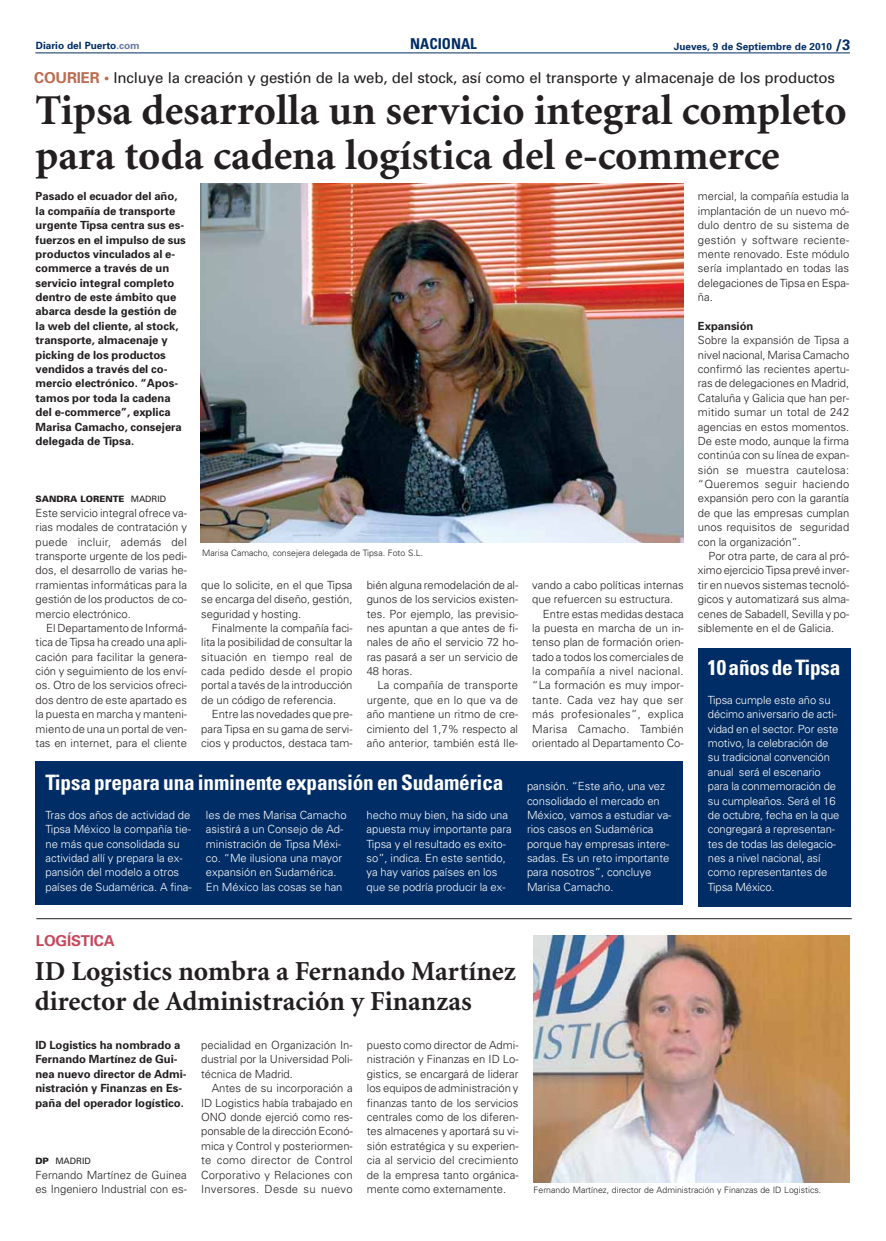
<style>
.page{position:relative;width:886px;height:1241px;background:#fff}
.page>*{position:absolute;margin:0;border:0;box-sizing:border-box;transform-origin:0 0}
.t1{font:700 42.5px/45px "Minion";color:#231f20}
.t2{font:700 27.5px/30px "Minion";color:#231f20}
.t3{font:700 condensed 21.25px "Univers";letter-spacing:-.01em;color:#fff}
.t4{font:15px "Univers";letter-spacing:-.01em;color:#231f20}
.t5{font:700 15px "Univers";letter-spacing:-.01em;color:#c6485c}
.t6{font:700 condensed 15px "Univers";color:#002d65}
.t7{font:300 11.25px/14.4px "Univers";color:#231f20;text-align:justify}
.t8{font:300 11.25px/14.4px "Univers";color:#fff}
.t9{font:700 11.25px/14.4px "Univers";color:#231f20}
.t10{font:300 11.25px "Univers";letter-spacing:.02em;color:#231f20}
.t11{font:700 10px "Univers";color:#002d65}
.t12{font:300 8.75px "Univers";color:#231f20}
.t13{font:900 8.75px "Univers";color:#231f20}
.t14{font:8.75px "Univers";color:#231f20}
.s1{color:#6878a4}
.s2{font-size:15px}
.s3{font-weight:700;color:#bc6c4f}
.s4{font-weight:400}
.s5{font-weight:900}
</style>
<div class="page">
<hr style="left:35px;top:53px;width:815px;height:1px;background:#002d65">
<img style="left:200px;top:184px;width:484px;height:358px">
<div style="left:35px;top:761px;width:648px;height:143px;background:#002d65"></div>
<div style="left:698px;top:647px;width:152px;height:259px;background:#002d65"></div>
<hr style="left:36px;top:918px;width:816px;height:1px;background:#231f20">
<img style="left:534px;top:935px;width:315px;height:247px">
<p class="t11" style="left:36px;top:42px;width:105px">Diario del Puerto<span class="s1">.com</span></p>
<h3 class="t6" style="left:410px;top:39px;width:68px">NACIONAL</h3>
<p class="t11" style="left:674px;top:43px;width:178px">Jueves, 9 de Septiembre de 2010 <span class="s2">/3</span></p>
<h3 class="t4" style="left:34px;top:73px;width:802px"><span class="s3">COURIER •</span> Incluye la creación y gestión de la web, del stock, así como el transporte y almacenaje de los productos</h3>
<h1 class="t1" style="left:36px;top:92px;width:812px">Tipsa desarrolla un servicio integral completo para toda cadena logística del e-commerce</h1>
<p class="t9" style="left:36px;top:190px;width:152px">Pasado el ecuador del año, la compañía de transporte urgente Tipsa centra sus es&shy;fuerzos en el impulso de sus productos vinculados al e&shy;commerce a través de un servicio integral completo dentro de este ámbito que abarca desde la gestión de la web del cliente, al stock, transporte, almacenaje y picking de los productos vendidos a través del co&shy;mercio electrónico. “Apos&shy;tamos por toda la cadena del e-commerce”, explica<br>Marisa Camacho, consejera delegada de Tipsa.</p>
<p class="t13" style="left:36px;top:496px;width:132px">SANDRA LORENTE <span class="s4">MADRID</span></p>
<p class="t7" style="left:36px;top:507px;width:153px">Este servicio integral ofrece va&shy;rias modales de contratación y puede incluir, además del transporte urgente de los pedi&shy;dos, el desarrollo de varias he&shy;rramientas informáticas para la gestión de los productos de co&shy;mercio electrónico.</p>
<p class="t7" style="left:36px;top:622px;width:153px;text-indent:11px">El Departamento de Informá&shy;tica de Tipsa ha creado una apli&shy;cación para facilitar la genera&shy;ción y seguimiento de los enví&shy;os. Otro de los servicios ofreci&shy;dos dentro de este apartado es la puesta en marcha y manteni&shy;miento de una un portal de ven&shy;tas en internet, para el cliente</p>
<p class="t12" style="left:202px;top:550px;width:222px">Marisa Camacho, consejera delegada de Tipsa. Foto S.L.</p>
<p class="t7" style="left:201px;top:579px;width:153px">que lo solicite, en el que Tipsa se encarga del diseño, gestión, seguridad y hosting.</p>
<p class="t7" style="left:201px;top:622px;width:153px;text-indent:11px">Finalmente la compañía faci&shy;lita la posibilidad de consultar la situación en tiempo real de cada pedido desde el propio portal a tavés de la introducción de un código de referencia.</p>
<p class="t7" style="left:201px;top:708px;width:153px;text-indent:11px">Entre las novedades que pre&shy;para Tipsa en su gama de servi&shy;cios y productos, destaca tam-</p>
<p class="t7" style="left:367px;top:579px;width:153px">bién alguna remodelación de al&shy;gunos de los servicios existen&shy;tes. Por ejemplo, las previsio&shy;nes apuntan a que antes de fi&shy;nales de año el servicio 72 ho&shy;ras pasará a ser un servicio de 48 horas.</p>
<p class="t7" style="left:367px;top:679px;width:153px;text-indent:11px">La compañía de transporte urgente, que en lo que va de año mantiene un ritmo de cre&shy;cimiento del 1,7% respecto al año anterior, también está lle-</p>
<p class="t7" style="left:532px;top:579px;width:153px">vando a cabo políticas internas</p>
<p class="t7" style="left:532px;top:593px;width:142px">que refuercen su estructura.</p>
<p class="t7" style="left:543px;top:607px;width:142px">Entre estas medidas destaca</p>
<p class="t7" style="left:532px;top:622px;width:153px">la puesta en marcha de un in-</p>
<p class="t7" style="left:532px;top:636px;width:153px">tenso plan de formación orien-</p>
<p class="t7" style="left:532px;top:650px;width:153px">tado a todos los comerciales de</p>
<p class="t10" style="left:532px;top:667px;width:153px">la compañía a nivel nacional.</p>
<p class="t7" style="left:532px;top:679px;width:153px">“La formación es muy impor-</p>
<p class="t10" style="left:532px;top:695px;width:153px">tante. Cada vez hay que ser</p>
<p class="t10" style="left:532px;top:710px;width:153px">más profesionales”, explica</p>
<p class="t10" style="left:532px;top:724px;width:153px">Marisa Camacho. También</p>
<p class="t7" style="left:532px;top:737px;width:153px">orientado al Departamento Co-</p>
<h3 class="t3" style="left:46px;top:774px;width:459px">Tipsa prepara una inminente expansión en Sudamérica</h3>
<p class="t8" style="left:45px;top:809px;width:148px">Tras dos años de actividad de<br>Tipsa México la compañía tie&shy;ne más que consolidada su actividad allí y prepara la ex&shy;pansión del modelo a otros países de Sudamérica. A fina-</p>
<p class="t8" style="left:206px;top:809px;width:142px">les de mes Marisa Camacho asistirá a un Consejo de Ad&shy;ministración de Tipsa Méxi&shy;co. “Me ilusiona una mayor expansión en Sudamérica.<br>En México las cosas se han</p>
<p class="t8" style="left:366px;top:809px;width:147px">hecho muy bien, ha sido una apuesta muy importante para<br>Tipsa y el resultado es exito&shy;so”, indica. En este sentido, ya hay varios países en los que se podría producir la ex-</p>
<p class="t8" style="left:527px;top:780px;width:146px">pansión. “Este año, una vez consolidado el mercado en<br>México, vamos a estudiar va&shy;rios casos en Sudamérica porque hay empresas intere&shy;sadas. Es un reto importante para nosotros”, concluye<br>Marisa Camacho.</p>
<p class="t7" style="left:698px;top:190px;width:153px">mercial, la compañía estudia la implantación de un nuevo mó&shy;dulo dentro de su sistema de gestión y software reciente&shy;mente renovado. Este módulo sería implantado en todas las delegaciones de Tipsa en Espa&shy;ña.</p>
<p class="t9" style="left:698px;top:320px;width:57px">Expansión</p>
<p class="t7" style="left:698px;top:334px;width:153px">Sobre la expansión de Tipsa a nivel nacional, Marisa Camacho confirmó las recientes apertu&shy;ras de delegaciones en Madrid, Cataluña y Galicia que han per&shy;mitido sumar un total de 242 agencias en estos momentos.<br>De este modo, aunque la firma continúa con su línea de expan&shy;sión se muestra cautelosa: “Queremos seguir haciendo expansión pero con la garantía de que las empresas cumplan unos requisitos de seguridad con la organización”.</p>
<p class="t7" style="left:698px;top:550px;width:153px;text-indent:11px">Por otra parte, de cara al pró&shy;ximo ejercicio Tipsa prevé inver&shy;tir en nuevos sistemas tecnoló&shy;gicos y automatizará sus alma&shy;cenes de Sabadell, Sevilla y po&shy;siblemente en el de Galicia.</p>
<h3 class="t3" style="left:707px;top:659px;width:134px">10 años de Tipsa</h3>
<p class="t8" style="left:708px;top:694px;width:133px">Tipsa cumple este año su décimo aniversario de acti&shy;vidad en el sector. Por este motivo, la celebración de su tradicional convención anual será el escenario para la conmemoración de su cumpleaños. Será el 16 de octubre, fecha en la que congregará a representan&shy;tes de todas las delegacio&shy;nes a nivel nacional, así como representantes de<br>Tipsa México.</p>
<h3 class="t5" style="left:36px;top:934px;width:80px">LOGÍSTICA</h3>
<h2 class="t2" style="left:35px;top:958px;width:482px">ID Logistics nombra a Fernando Martínez director de Administración y Finanzas</h2>
<p class="t9" style="left:35px;top:1039px;width:153px">ID Logistics ha nombrado a<br>Fernando Martínez de Gui&shy;nea nuevo director de Admi&shy;nistración y Finanzas en Es&shy;paña del operador logístico.</p>
<p class="t14" style="left:35px;top:1157px;width:57px"><span class="s5">DP</span> MADRID</p>
<p class="t7" style="left:35px;top:1168px;width:153px">Fernando Martínez de Guinea es Ingeniero Industrial con es-</p>
<p class="t7" style="left:201px;top:1039px;width:153px">pecialidad en Organización In&shy;dustrial por la Universidad Poli&shy;técnica de Madrid.</p>
<p class="t7" style="left:201px;top:1082px;width:153px;text-indent:11px">Antes de su incorporación a ID Logistics había trabajado en ONO donde ejerció como res&shy;ponsable de la dirección Econó&shy;mica y Control y posteriormen&shy;te como director de Control Corporativo y Relaciones con Inversores. Desde su nuevo</p>
<p class="t7" style="left:367px;top:1039px;width:153px">puesto como director de Admi&shy;nistración y Finanzas en ID Lo&shy;gistics, se encargará de liderar los equipos de administración y finanzas tanto de los servicios centrales como de los diferen&shy;tes almacenes y aportará su vi&shy;sión estratégica y su experien&shy;cia al servicio del crecimiento de la empresa tanto orgánica&shy;mente como externamente.</p>
<p class="t12" style="left:534px;top:1186px;width:289px">Fernando Martínez, director de Administración y Finanzas de ID Logistics.</p>
</div>
